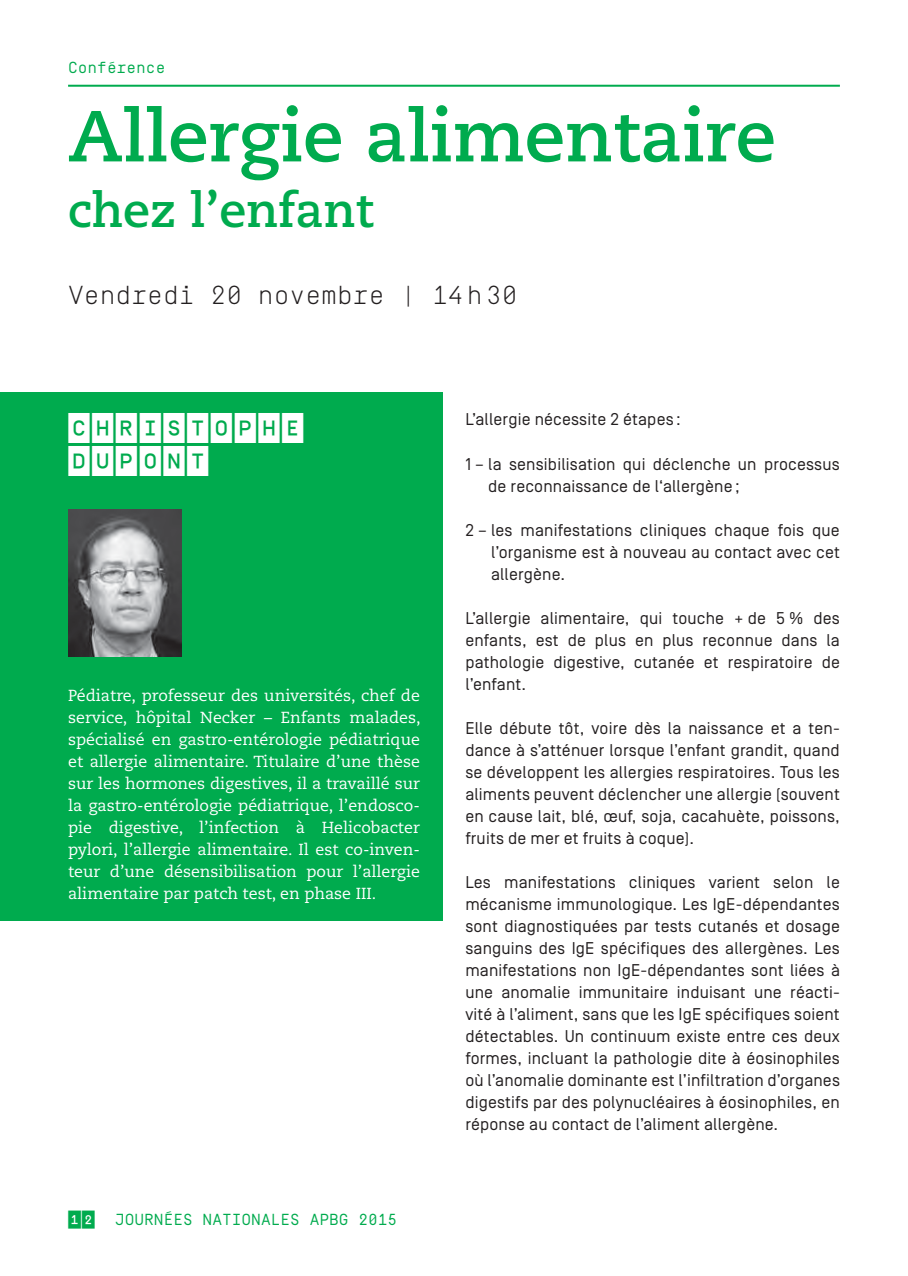
<style>
.page{position:relative;width:908px;height:1276px;background:#fff}
.page>*{position:absolute;margin:0;border:0;box-sizing:border-box;transform-origin:0 0}
.t1{font:700 72px "Caecilia LT Std";color:#00ab4e}
.t2{font:700 48px "Caecilia LT Std";color:#00ab4e}
.t3{font:500 30px/33px "Simplon CNDP";letter-spacing:.06em;color:#fff}
.t4{font:300 26px "Simplon BP Mono";color:#231f20}
.t5{font:17px/22px "Simplon BP Regular";letter-spacing:.01em;color:#231f20;text-align:justify}
.t6{font:16px/22px "Caecilia LT Std";color:#fff;text-align:justify}
.t7{font:16px "Simplon BP Mono";color:#00ab4e}
.s1{font-family:"Simplon CNDP";font-weight:500;font-size:18px}
</style>
<div class="page">
<div style="left:0;top:392px;width:442px;height:528px;background:#00ab4e"></div>
<hr style="left:68px;top:85px;width:771px;height:2px;background:#00ab4e">
<img style="left:68px;top:509px;width:113px;height:147px">
<p class="t7" style="left:68px;top:62px;width:99px">Conférence</p>
<h1 class="t1" style="left:68px;top:100px;width:708px">Allergie alimentaire</h1>
<h2 class="t2" style="left:68px;top:187px;width:306px">chez l’enfant</h2>
<h3 class="t4" style="left:68px;top:280px;width:451px">Vendredi 20 novembre | 14 h 30</h3>
<h3 class="t3" style="left:68px;top:411px;width:237px">CHRISTOPHE<br>DUPONT</h3>
<p class="t6" style="left:68px;top:685px;width:354px">Pédiatre, professeur des universités, chef de service, hôpital Necker – Enfants malades, spécialisé en gastro-entérologie pédiatrique et allergie alimentaire. Titulaire d’une thèse sur les hormones digestives, il a travaillé sur la gastro-entérologie pédiatrique, l’endosco&shy;pie digestive, l’infection à Helicobacter pylori, l’allergie alimentaire. Il est co-inven&shy;teur d’une désensibilisation pour l’allergie alimentaire par patch test, en phase III.</p>
<p class="t7" style="left:68px;top:1214px;width:330px"><span class="s1">12</span> JOURNÉES NATIONALES APBG 2015</p>
<p class="t5" style="left:465px;top:410px;width:217px">L’allergie nécessite 2 étapes :</p>
<p class="t5" style="left:488px;top:454px;width:353px;text-indent:-23px">1 – la sensibilisation qui déclenche un processus de reconnaissance de l‘allergène ;</p>
<p class="t5" style="left:491px;top:520px;width:350px;text-indent:-26px">2 – les manifestations cliniques chaque fois que l’organisme est à nouveau au contact avec cet allergène.</p>
<p class="t5" style="left:465px;top:608px;width:376px">L’allergie alimentaire, qui touche + de 5 % des enfants, est de plus en plus reconnue dans la pathologie digestive, cutanée et respiratoire de l’enfant.</p>
<p class="t5" style="left:465px;top:718px;width:376px">Elle débute tôt, voire dès la naissance et a ten&shy;dance à s’atténuer lorsque l’enfant grandit, quand se développent les allergies respiratoires. Tous les aliments peuvent déclencher une allergie (souvent en cause lait, blé, œuf, soja, cacahuète, poissons, fruits de mer et fruits à coque).</p>
<p class="t5" style="left:465px;top:872px;width:376px">Les manifestations cliniques varient selon le mécanisme immunologique. Les IgE-dépendantes sont diagnostiquées par tests cutanés et dosage sanguins des IgE spécifiques des allergènes. Les manifestations non IgE-dépendantes sont liées à une anomalie immunitaire induisant une réacti&shy;vité à l’aliment, sans que les IgE spécifiques soient détectables. Un continuum existe entre ces deux formes, incluant la pathologie dite à éosinophiles où l’anomalie dominante est l’infiltration d’organes digestifs par des polynucléaires à éosinophiles, en réponse au contact de l’aliment allergène.</p>
</div>
